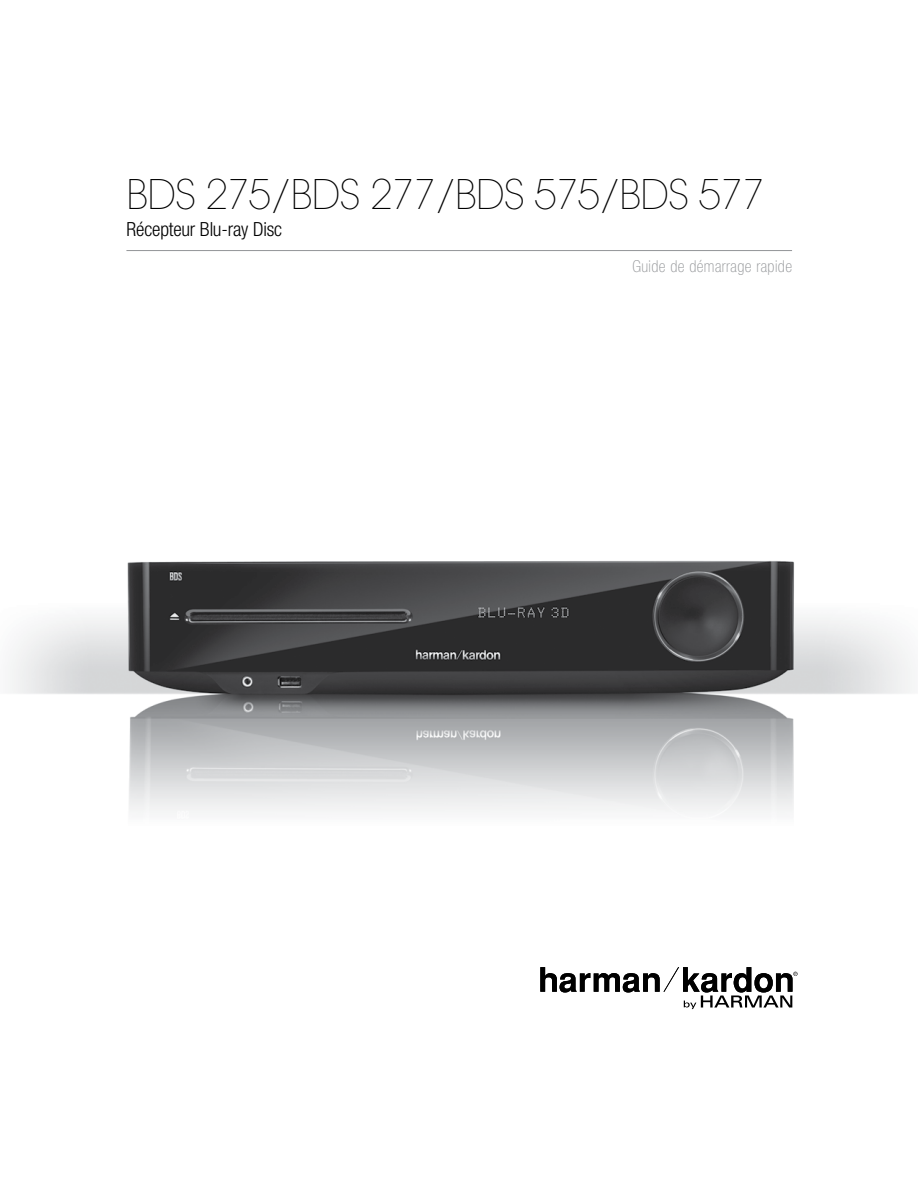
<style>
.page{position:relative;width:918px;height:1188px;background:#fff}
.page>*{position:absolute;margin:0;border:0;box-sizing:border-box;transform-origin:0 0}
.t1{font:200 40.5px "ITC Avant Garde Std";letter-spacing:-.02em;color:#000}
.t2{font:300 condensed 19.5px "Helvetica Neue LT Com";letter-spacing:-.005em;color:#000}
.t3{font:100 condensed 16.5px "Helvetica Neue";letter-spacing:.025em;color:#939598}
</style>
<div class="page">
<img style="left:10px;top:561px;width:902px;height:449px">
<svg style="left:540px;top:967px;width:258px;height:42px"></svg>
<hr style="left:126px;top:250px;width:666px;height:1px;background:#939598">
<p class="t1" style="left:126px;top:171px;width:640px">BDS 275/BDS 277/BDS 575/BDS 577</p>
<p class="t2" style="left:126px;top:218px;width:157px">Récepteur Blu-ray Disc</p>
<p class="t3" style="left:632px;top:257px;width:161px">Guide de démarrage rapide</p>
</div>
